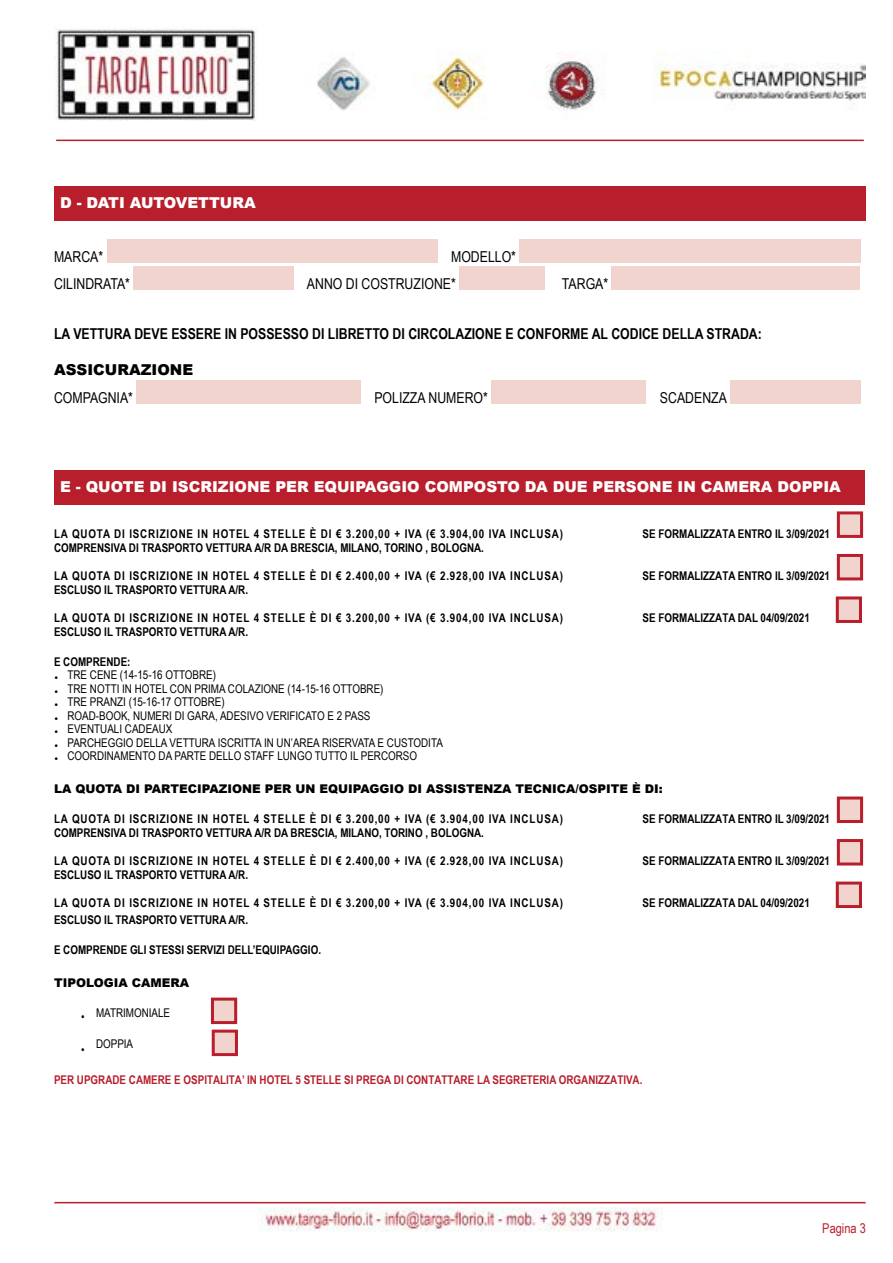
<style>
.page{position:relative;width:893px;height:1263px;background:#fff}
.page>*{position:absolute;margin:0;border:0;box-sizing:border-box;transform-origin:0 0}
.t1{font:900 15px "Arial";color:#fff}
.t2{font:700 15px "Arial Narrow";color:#000}
.t3{font:15px "Arial Narrow";color:#000}
.t4{font:900 15px "Arial";color:#000}
.t5{font:13.5px "Arial Narrow";color:#b81e2c}
.t6{font:700 12px "Arial Narrow";color:#000}
.t7{font:700 12px "Arial Narrow";letter-spacing:.07em;color:#000}
.t8{font:12px "Arial Narrow";color:#000}
.t9{font:700 12px "Arial Narrow";color:#b81e2c}
.t10{font:900 12px "Arial";color:#000}
.s1{font-style:inherit}
.s2{font-family:"Helvetica Neue"}
</style>
<div class="page">
<img style="left:54px;top:29px;width:812px;height:91px">
<hr style="left:56px;top:140px;width:808px;height:1px;background:#b81e2c">
<div style="left:107px;top:239px;width:330px;height:24px;background:#f2d4ce"></div>
<div style="left:519px;top:239px;width:342px;height:24px;background:#f2d4ce"></div>
<div style="left:134px;top:266px;width:160px;height:24px;background:#f2d4ce"></div>
<div style="left:459px;top:266px;width:86px;height:24px;background:#f2d4ce"></div>
<div style="left:612px;top:266px;width:248px;height:24px;background:#f2d4ce"></div>
<div style="left:136px;top:380px;width:225px;height:23px;background:#f2d4ce"></div>
<div style="left:491px;top:380px;width:155px;height:23px;background:#f2d4ce"></div>
<div style="left:730px;top:380px;width:130px;height:23px;background:#f2d4ce"></div>
<div style="left:838px;top:513px;width:24px;height:23px;background:#f2d4ce"></div>
<div style="left:837px;top:511px;width:26px;height:27px;border:3px solid #b81e2c"></div>
<div style="left:838px;top:555px;width:24px;height:24px;background:#f2d4ce"></div>
<div style="left:837px;top:554px;width:26px;height:26px;border:3px solid #b81e2c"></div>
<div style="left:837px;top:598px;width:23px;height:23px;background:#f2d4ce"></div>
<div style="left:836px;top:596px;width:26px;height:27px;border:3px solid #b81e2c"></div>
<div style="left:838px;top:798px;width:24px;height:23px;background:#f2d4ce"></div>
<div style="left:837px;top:796px;width:26px;height:27px;border:3px solid #b81e2c"></div>
<div style="left:838px;top:840px;width:24px;height:24px;background:#f2d4ce"></div>
<div style="left:837px;top:839px;width:26px;height:26px;border:3px solid #b81e2c"></div>
<div style="left:837px;top:883px;width:23px;height:23px;background:#f2d4ce"></div>
<div style="left:836px;top:881px;width:26px;height:27px;border:3px solid #b81e2c"></div>
<div style="left:212px;top:999px;width:24px;height:23px;background:#f2d4ce"></div>
<div style="left:211px;top:997px;width:26px;height:27px;border:3px solid #b81e2c"></div>
<div style="left:213px;top:1031px;width:23px;height:23px;background:#f2d4ce"></div>
<div style="left:212px;top:1029px;width:26px;height:27px;border:3px solid #b81e2c"></div>
<hr style="left:54px;top:1202px;width:812px;height:1px;background:#b81e2c">
<img style="left:261px;top:1207px;width:399px;height:25px">
<div style="left:54px;top:470px;width:810px;height:35px;background:#b81e2c"></div>
<div style="left:54px;top:186px;width:812px;height:35px;background:#b81e2c"></div>
<p class="t1" style="left:60px;top:192px;width:197px">D - DATI AUTOVETTURA</p>
<p class="t3" style="left:54px;top:246px;width:51px">MARCA*</p>
<p class="t3" style="left:451px;top:246px;width:66px">MODELLO*</p>
<p class="t3" style="left:54px;top:273px;width:78px">CILINDRATA*</p>
<p class="t3" style="left:307px;top:273px;width:150px">ANNO DI COSTRUZIONE*</p>
<p class="t3" style="left:562px;top:273px;width:48px">TARGA*</p>
<p class="t2" style="left:54px;top:322px;width:709px">LA VETTURA DEVE ESSERE IN POSSESSO DI LIBRETTO DI CIRCOLAZIONE E CONFORME AL CODICE DELLA STRADA:</p>
<p class="t4" style="left:54px;top:359px;width:141px">ASSICURAZIONE</p>
<p class="t3" style="left:54px;top:387px;width:81px">COMPAGNIA*</p>
<p class="t3" style="left:374px;top:387px;width:115px">POLIZZA NUMERO*</p>
<p class="t3" style="left:660px;top:387px;width:68px">SCADENZA</p>
<p class="t1" style="left:60px;top:476px;width:782px">E - QUOTE DI ISCRIZIONE PER EQUIPAGGIO COMPOSTO DA DUE PERSONE IN CAMERA DOPPIA</p>
<p class="t7" style="left:54px;top:525px;width:510px">LA QUOTA DI ISCRIZIONE IN HOTEL 4 STELLE È DI € 3.200,00 + IVA (€ 3.904,00 IVA INCLUSA)</p>
<p class="t6" style="left:642px;top:525px;width:189px">SE FORMALIZZATA ENTRO IL <span class="s1">3</span>/0<span class="s1">9</span>/2021</p>
<p class="t6" style="left:54px;top:539px;width:431px">COMPRENSIVA DI TRASPORTO VETTURA A/R DA BRESCIA, MILANO, TORINO , BOLOGNA.</p>
<p class="t7" style="left:54px;top:567px;width:510px">LA QUOTA DI ISCRIZIONE IN HOTEL 4 STELLE È DI € 2.400,00 + IVA (€ 2.928,00 IVA INCLUSA)</p>
<p class="t6" style="left:642px;top:567px;width:189px">SE FORMALIZZATA ENTRO IL 3/0<span class="s1">9</span>/2021</p>
<p class="t6" style="left:54px;top:581px;width:196px">ESCLUSO IL TRASPORTO VETTURA A/R.</p>
<p class="t7" style="left:54px;top:609px;width:510px">LA QUOTA DI ISCRIZIONE IN HOTEL 4 STELLE È DI € 3.200,00 + IVA (€ 3.904,00 IVA INCLUSA)</p>
<p class="t6" style="left:642px;top:609px;width:169px">SE FORMALIZZATA DAL 0<span class="s1">4</span>/0<span class="s1">9</span>/2021</p>
<p class="t6" style="left:54px;top:623px;width:196px">ESCLUSO IL TRASPORTO VETTURA A/R.</p>
<p class="t6" style="left:54px;top:653px;width:78px">E COMPRENDE:</p>
<p class="t8" style="left:54px;top:666px;width:164px"><span class="s2">•</span> TRE CENE (14-15-16 OTTOBRE)</p>
<p class="t8" style="left:54px;top:680px;width:331px"><span class="s2">•</span> TRE NOTTI IN HOTEL CON PRIMA COLAZIONE (14-15-16 OTTOBRE)</p>
<p class="t8" style="left:54px;top:693px;width:172px"><span class="s2">•</span> TRE PRANZI (15-16-17 OTTOBRE)</p>
<p class="t8" style="left:54px;top:707px;width:318px"><span class="s2">•</span> ROAD-BOOK, NUMERI DI GARA, ADESIVO VERIFICATO E 2 PASS</p>
<p class="t8" style="left:54px;top:720px;width:120px"><span class="s2">•</span> EVENTUALI CADEAUX</p>
<p class="t8" style="left:54px;top:734px;width:390px"><span class="s2">•</span> PARCHEGGIO DELLA VETTURA ISCRITTA IN UN’AREA RISERVATA E CUSTODITA</p>
<p class="t8" style="left:54px;top:747px;width:365px"><span class="s2">•</span> COORDINAMENTO DA PARTE DELLO STAFF LUNGO TUTTO IL PERCORSO</p>
<p class="t10" style="left:54px;top:780px;width:610px">LA QUOTA DI PARTECIPAZIONE PER UN EQUIPAGGIO DI ASSISTENZA TECNICA/OSPITE È DI:</p>
<p class="t7" style="left:54px;top:810px;width:510px">LA QUOTA DI ISCRIZIONE IN HOTEL 4 STELLE È DI € 3.200,00 + IVA (€ 3.904,00 IVA INCLUSA)</p>
<p class="t6" style="left:642px;top:810px;width:189px">SE FORMALIZZATA ENTRO IL 3/0<span class="s1">9</span>/2021</p>
<p class="t6" style="left:54px;top:824px;width:431px">COMPRENSIVA DI TRASPORTO VETTURA A/R DA BRESCIA, MILANO, TORINO , BOLOGNA.</p>
<p class="t7" style="left:54px;top:852px;width:510px">LA QUOTA DI ISCRIZIONE IN HOTEL 4 STELLE È DI € 2.400,00 + IVA (€ 2.928,00 IVA INCLUSA)</p>
<p class="t6" style="left:642px;top:852px;width:189px">SE FORMALIZZATA ENTRO IL 3/0<span class="s1">9</span>/2021</p>
<p class="t6" style="left:54px;top:866px;width:196px">ESCLUSO IL TRASPORTO VETTURA A/R.</p>
<p class="t7" style="left:54px;top:894px;width:510px">LA QUOTA DI ISCRIZIONE IN HOTEL 4 STELLE È DI € 3.200,00 + IVA (€ 3.904,00 IVA INCLUSA)</p>
<p class="t6" style="left:642px;top:894px;width:169px">SE FORMALIZZATA DAL 0<span class="s1">4</span>/0<span class="s1">9</span>/2021</p>
<p class="t6" style="left:54px;top:911px;width:196px">ESCLUSO IL TRASPORTO VETTURA A/R.</p>
<p class="t6" style="left:54px;top:941px;width:269px">E COMPRENDE GLI STESSI SERVIZI DELL’EQUIPAGGIO.</p>
<p class="t10" style="left:54px;top:974px;width:137px">TIPOLOGIA CAMERA</p>
<p class="t8" style="left:81px;top:1004px;width:91px">• MATRIMONIALE</p>
<p class="t8" style="left:81px;top:1041px;width:5px">•</p>
<p class="t8" style="left:96px;top:1035px;width:39px">DOPPIA</p>
<p class="t9" style="left:54px;top:1071px;width:590px">PER UPGRADE CAMERE E OSPITALITA’ IN HOTEL 5 STELLE <span class="s1">SI PREGA DI</span> CONTATTARE LA SEGRETERIA ORGANIZZATIVA.</p>
<p class="t5" style="left:822px;top:1218px;width:45px">Pagina 3</p>
</div>
